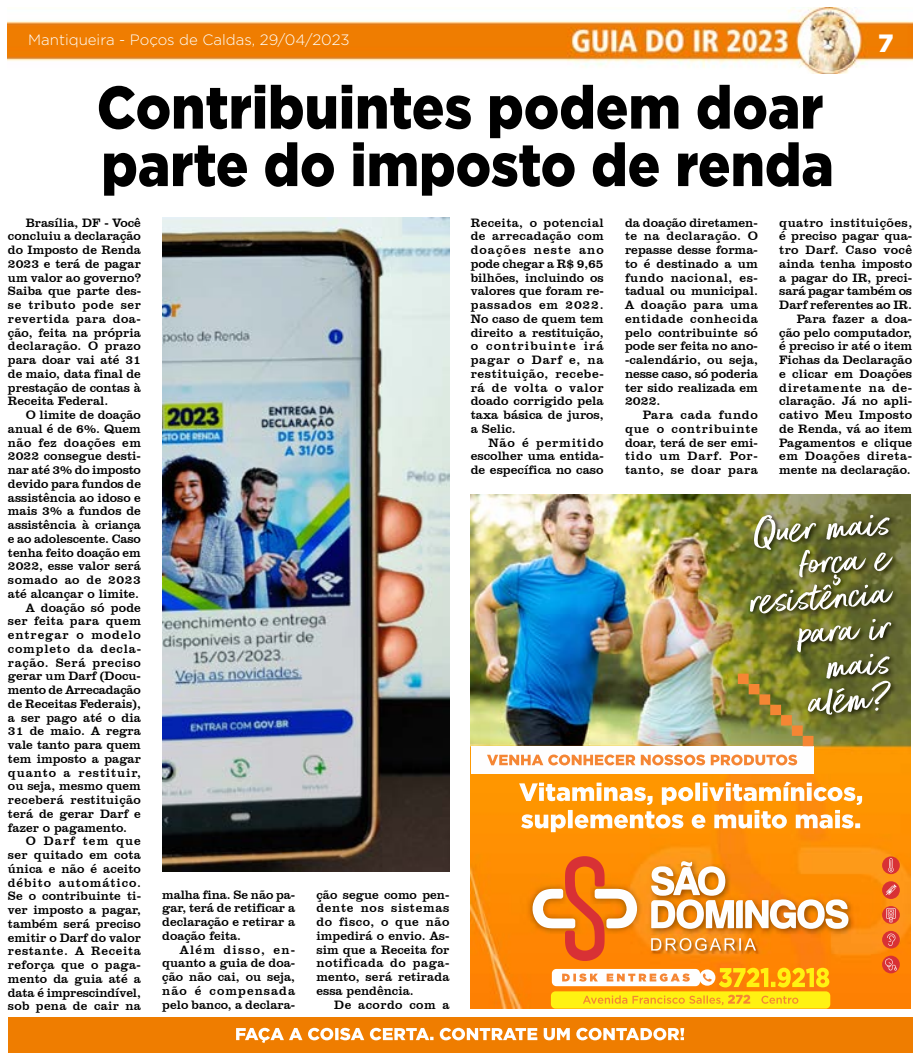
<style>
.page{position:relative;width:922px;height:1063px;background:#fff}
.page>*{position:absolute;margin:0;border:0;box-sizing:border-box;transform-origin:0 0}
.t1{font:900 60px/57.5px "Gotham";color:#000;scale:.9 1}
.t2{font:900 25px "Gotham";color:#fff}
.t3{font:300 15px "Gotham";color:#fff}
.t4{font:12.5px/13.8px "Clarendon BT";color:#000;text-align:justify}
.t5{font:12.5px "Clarendon BT";letter-spacing:.07em;color:#000}
.t6{font:12.5px "Clarendon BT";letter-spacing:.025em;color:#000}
.t7{font:12.5px "Clarendon BT";letter-spacing:.02em;color:#000}
.t8{font:12.5px "Clarendon BT";letter-spacing:.035em;color:#000}
.t9{font:12.5px "Clarendon BT";letter-spacing:.03em;color:#000}
.t10{font:12.5px "Clarendon BT";letter-spacing:.045em;color:#000}
.t11{font:12.5px "Clarendon BT";letter-spacing:.05em;color:#000}
.t12{font:12.5px "Clarendon BT";letter-spacing:.06em;color:#000}
.t13{font:12.5px "Clarendon BT";letter-spacing:.04em;color:#000}
.t14{font:12.5px "Clarendon BT";letter-spacing:.08em;color:#000}
</style>
<div class="page">
<img style="left:470px;top:495px;width:440px;height:514px">
<div style="left:470px;top:746px;width:343px;height:28px;background:#fefefe"></div>
<svg style="left:749px;top:515px;width:143px;height:98px;background:#7e8251"></svg>
<svg style="left:737px;top:619px;width:154px;height:127px;background:#83833e"></svg>
<svg style="left:651px;top:938px;width:104px;height:13px"></svg>
<svg style="left:651px;top:861px;width:197px;height:68px"></svg>
<svg style="left:531px;top:851px;width:107px;height:115px;background:#f4882a"></svg>
<svg style="left:519px;top:782px;width:342px;height:50px"></svg>
<svg style="left:487px;top:755px;width:310px;height:10px"></svg>
<div style="left:551px;top:969px;width:148px;height:17px;background:#fefefe;border-radius:4px"></div>
<svg style="left:718px;top:968px;width:111px;height:19px;background:#fdbe0c"></svg>
<svg style="left:699px;top:969px;width:16px;height:17px"></svg>
<svg style="left:701px;top:973px;width:11px;height:9px"></svg>
<svg style="left:562px;top:973px;width:127px;height:9px"></svg>
<svg style="left:881px;top:856px;width:18px;height:18px"></svg>
<svg style="left:881px;top:881px;width:18px;height:18px"></svg>
<svg style="left:881px;top:931px;width:18px;height:18px"></svg>
<svg style="left:881px;top:956px;width:18px;height:17px"></svg>
<svg style="left:881px;top:906px;width:18px;height:18px"></svg>
<svg style="left:886px;top:933px;width:9px;height:13px"></svg>
<svg style="left:886px;top:908px;width:9px;height:14px"></svg>
<svg style="left:884px;top:959px;width:12px;height:12px"></svg>
<svg style="left:885px;top:884px;width:11px;height:11px"></svg>
<svg style="left:888px;top:858px;width:5px;height:14px"></svg>
<div style="left:550px;top:991px;width:280px;height:18px;background:#fff212;border-radius:4px"></div>
<svg style="left:583px;top:995px;width:215px;height:10px"></svg>
<img style="left:8px;top:8px;width:904px;height:65px">
<img style="left:162px;top:217px;width:287px;height:655px">
<div style="left:8px;top:1018px;width:904px;height:35px;background:#ef7d00"></div>
<svg style="left:236px;top:1028px;width:448px;height:15px"></svg>
<p class="t3" style="left:28px;top:31px;width:323px">Mantiqueira - Poços de Caldas, 29/04/2023</p>
<h2 class="t2" style="left:878px;top:26px;width:17px">7</h2>
<h1 class="t1" style="left:97px;top:78px;width:820px">Contribuintes podem doar parte do imposto de renda</h1>
<p class="t4" style="left:8px;top:215px;width:134px;text-indent:18px">Brasília, DF - Você concluiu a declaração do Imposto de Renda 2023 e terá de pagar um valor ao governo?<br>Saiba que parte des&shy;se tributo pode ser revertida para doa&shy;ção, feita na própria declaração. O prazo para doar vai até 31 de maio, data final de prestação de contas à Receita Federal.</p>
<p class="t4" style="left:26px;top:408px;width:117px">O limite de doação</p>
<p class="t4" style="left:8px;top:422px;width:134px">anual é de 6%. Quem</p>
<p class="t8" style="left:8px;top:435px;width:134px">não fez doações em</p>
<p class="t4" style="left:8px;top:449px;width:134px">2022 consegue desti-</p>
<p class="t4" style="left:8px;top:463px;width:134px">nar até 3% do imposto</p>
<p class="t4" style="left:8px;top:477px;width:134px">devido para fundos de</p>
<p class="t4" style="left:8px;top:490px;width:134px">assistência ao idoso e</p>
<p class="t4" style="left:8px;top:504px;width:134px">mais 3% a fundos de</p>
<p class="t4" style="left:8px;top:518px;width:134px">assistência à criança</p>
<p class="t4" style="left:8px;top:532px;width:134px">e ao adolescente. Caso</p>
<p class="t4" style="left:8px;top:545px;width:134px">tenha feito doação em</p>
<p class="t4" style="left:8px;top:559px;width:134px">2022, esse valor será</p>
<p class="t13" style="left:8px;top:572px;width:134px">somado ao de 2023</p>
<p class="t4" style="left:8px;top:587px;width:133px">até alcançar o limite.</p>
<p class="t4" style="left:26px;top:600px;width:117px">A doação só pode</p>
<p class="t6" style="left:8px;top:613px;width:134px">ser feita para quem</p>
<p class="t5" style="left:8px;top:627px;width:134px">entregar o modelo</p>
<p class="t12" style="left:8px;top:641px;width:134px">completo da decla-</p>
<p class="t10" style="left:8px;top:655px;width:134px">ração. Será preciso</p>
<p class="t4" style="left:8px;top:669px;width:134px">gerar um Darf (Docu-</p>
<p class="t4" style="left:8px;top:683px;width:134px">mento de Arrecadação</p>
<p class="t4" style="left:8px;top:697px;width:134px">de Receitas Federais),</p>
<p class="t4" style="left:8px;top:710px;width:134px">a ser pago até o dia</p>
<p class="t4" style="left:8px;top:724px;width:134px">31 de maio. A regra</p>
<p class="t4" style="left:8px;top:738px;width:134px">vale tanto para quem</p>
<p class="t4" style="left:8px;top:752px;width:134px">tem imposto a pagar</p>
<p class="t5" style="left:8px;top:765px;width:134px">quanto a restituir,</p>
<p class="t4" style="left:8px;top:779px;width:134px">ou seja, mesmo quem</p>
<p class="t9" style="left:8px;top:792px;width:134px">receberá restituição</p>
<p class="t4" style="left:8px;top:807px;width:134px">terá de gerar Darf e</p>
<p class="t4" style="left:8px;top:820px;width:121px">fazer o pagamento.</p>
<p class="t14" style="left:26px;top:833px;width:117px">O Darf tem que</p>
<p class="t7" style="left:8px;top:847px;width:134px">ser quitado em cota</p>
<p class="t4" style="left:8px;top:862px;width:134px">única e não é aceito</p>
<p class="t5" style="left:8px;top:875px;width:134px">débito automático.</p>
<p class="t4" style="left:8px;top:889px;width:134px">Se o contribuinte ti-</p>
<p class="t4" style="left:8px;top:903px;width:134px">ver imposto a pagar,</p>
<p class="t4" style="left:8px;top:917px;width:134px">também será preciso</p>
<p class="t4" style="left:8px;top:930px;width:134px">emitir o Darf do valor</p>
<p class="t11" style="left:8px;top:943px;width:134px">restante. A Receita</p>
<p class="t6" style="left:8px;top:957px;width:134px">reforça que o paga-</p>
<p class="t4" style="left:8px;top:972px;width:134px">mento da guia até a</p>
<p class="t4" style="left:8px;top:985px;width:134px">data é imprescindível,</p>
<p class="t7" style="left:8px;top:998px;width:134px">sob pena de cair na</p>
<p class="t4" style="left:162px;top:887px;width:134px">malha fina. Se não pa&shy;gar, terá de retificar a declaração e retirar a doação feita.</p>
<p class="t4" style="left:162px;top:942px;width:134px;text-indent:18px">Além disso, en&shy;quanto a guia de doa&shy;ção não cai, ou seja, não é compensada pelo banco, a declara-</p>
<p class="t4" style="left:470px;top:215px;width:134px">Receita, o potencial de arrecadação com doações neste ano pode chegar a R$ 9,65 bilhões, incluindo os valores que foram re&shy;passados em 2022.<br>No caso de quem tem direito a restituição, o contribuinte irá pagar o Darf e, na restituição, recebe&shy;rá de volta o valor doado corrigido pela taxa básica de juros, a Selic.</p>
<p class="t4" style="left:470px;top:435px;width:134px;text-indent:18px">Não é permitido escolher uma entida&shy;de específica no caso</p>
<p class="t4" style="left:625px;top:215px;width:134px">da doação diretamen&shy;te na declaração. O repasse desse forma&shy;to é destinado a um fundo nacional, es&shy;tadual ou municipal.<br>A doação para uma entidade conhecida pelo contribuinte só pode ser feita no ano--calendário, ou seja, nesse caso, só poderia ter sido realizada em 2022.</p>
<p class="t4" style="left:625px;top:408px;width:134px;text-indent:18px">Para cada fundo que o contribuinte doar, terá de ser emi&shy;tido um Darf. Por&shy;tanto, se doar para</p>
<p class="t4" style="left:779px;top:215px;width:134px;text-align:right">quatro instituições, é preciso pagar qua&shy;tro Darf. Caso você ainda tenha imposto a pagar do IR, preci&shy;sará pagar também os<br>Darf referentes ao IR.<br>Para fazer a doa&shy;ção pelo computador, é preciso ir até o item<br>Fichas da Declaração e clicar em Doações diretamente na de&shy;claração. Já no apli&shy;cativo Meu Imposto de Renda, vá ao item<br>Pagamentos e clique em Doações direta&shy;mente na declaração.</p>
<p class="t4" style="left:316px;top:887px;width:134px">ção segue como pen&shy;dente nos sistemas do fisco, o que não impedirá o envio. As&shy;sim que a Receita for notificada do paga&shy;mento, será retirada essa pendência.</p>
<p class="t8" style="left:334px;top:997px;width:117px">De acordo com a</p>
</div>
